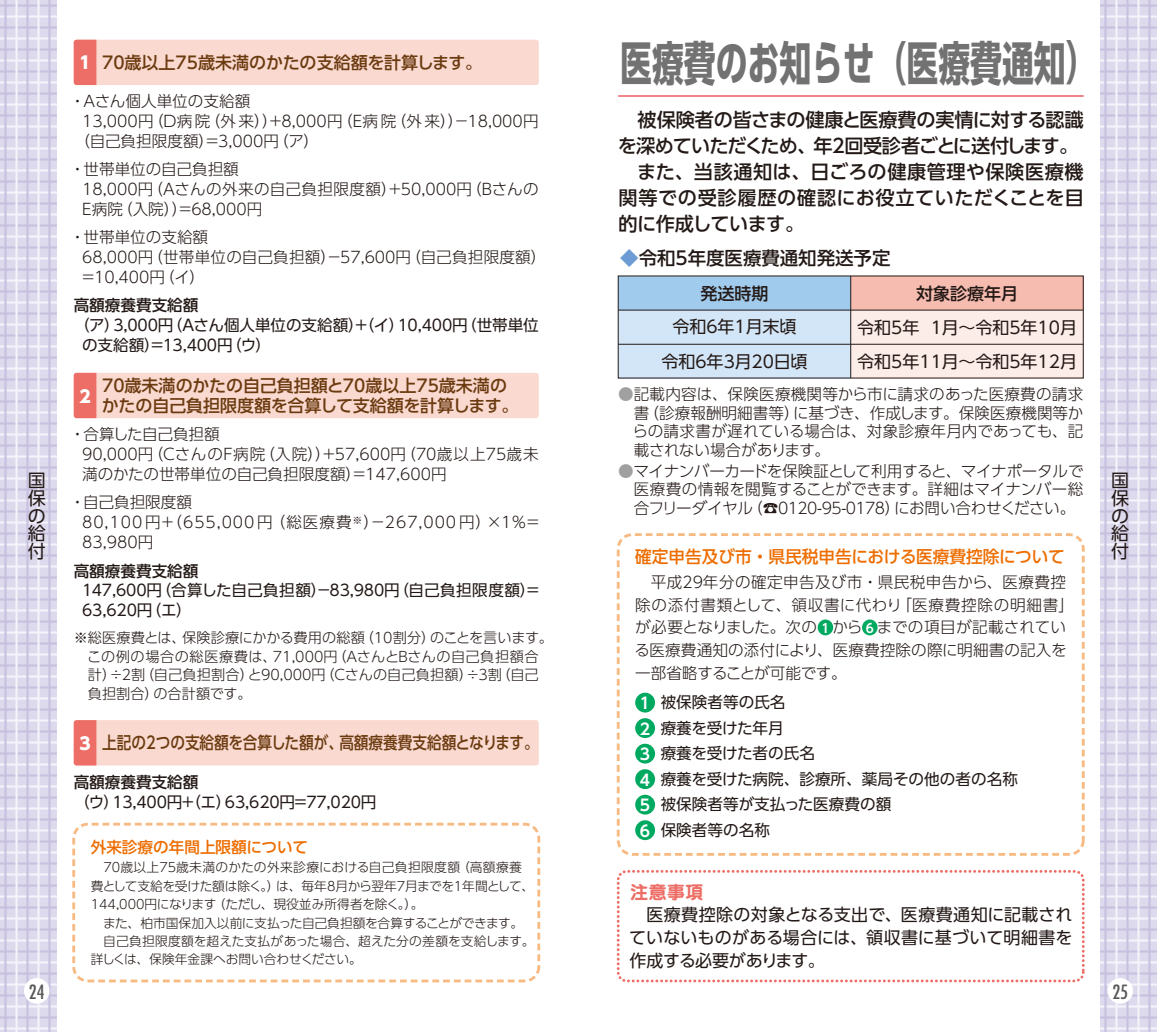
<style>
.page{position:relative;width:1157px;height:1032px;background:#fff}
.page>*{position:absolute;margin:0;border:0;box-sizing:border-box;transform-origin:0 0}
.t1{font:700 46.8px "UD Shin Go Pro";color:#727272;scale:.68 1}
.t2{font:500 19.2px/26.2px "UD Shin Go Pro";letter-spacing:-.01em;color:#231916}
.t3{font:condensed 19.2px "Futura";color:#595857}
.t4{font:500 18.4px "UD Shin Go Pro";color:#231916}
.t5{font:18.4px "Seurat Pro B";color:#ec6e66}
.t6{font:18px/17.8px "UD Shin Go Pro";color:#231916;text-align:justify}
.t7{font:17px/22.6px "UD Shin Go Pro";color:#231916;text-align:center}
.t8{font:500 17px/19.8px "UD Shin Go Pro";color:#6b3b10}
.t9{font:500 17px "UD Shin Go Pro";color:#6b3b10;scale:.86 1}
.t10{font:500 17px "UD Shin Go Pro";color:#ed6d00}
.t11{font:500 17px "UD Shin Go Pro";color:#231916}
.t12{font:800 17px "UD Shin Go Pro";color:#fff}
.t13{font:300 15.6px/19.8px "UD Shin Go Pro";color:#231916}
.t14{font:15.6px/25.6px "UD Shin Go Pro";letter-spacing:-.005em;color:#231916}
.t15{font:300 15.6px/19.8px "UD Shin Go Pro";letter-spacing:.06em;color:#231916}
.t16{font:300 15.6px "UD Shin Go Pro";letter-spacing:.02em;color:#231916}
.t17{font:500 15.6px "UD Shin Go Pro";color:#231916}
.t18{font:500 15.6px "UD Shin Go Pro";color:#ed6d00}
.t19{font:700 15.6px/25.6px "UD Shin Go Pro De";color:#fff;text-align:justify}
.t20{font:300 14.2px/18.4px "UD Shin Go Pro";color:#231916}
.t21{font:300 12.8px/18.4px "UD Shin Go Pro";color:#231916}
.t22{font:700 12.4px "UD Shin Go Pro De";color:#fff}
.s1{color:#6c9cd3}
.s2{color:#a0a0a1}
</style>
<div class="page">
<svg style="left:0;top:0;width:57px;height:1032px;background:#ddd8ec"></svg>
<svg style="left:1100px;top:0;width:57px;height:1032px;background:#ddd8ec"></svg>
<div style="left:24px;top:978px;width:25px;height:25px;background:#fff;border-radius:50%"></div>
<div style="left:1107px;top:978px;width:26px;height:25px;background:#fff;border-radius:50%"></div>
<div style="left:74px;top:40px;width:465px;height:45px;background:#fad9d0;border-radius:3px"></div>
<svg style="left:74px;top:40px;width:22px;height:45px"></svg>
<div style="left:72px;top:823px;width:468px;height:159px;border:3px dashed #f7ba82;border-radius:14px"></div>
<div style="left:617px;top:533px;width:467px;height:323px;border:3px dashed #f7ba82;border-radius:14px"></div>
<div style="left:74px;top:720px;width:465px;height:45px;background:#fad9d0;border-radius:3px"></div>
<svg style="left:74px;top:720px;width:22px;height:45px"></svg>
<div style="left:74px;top:373px;width:465px;height:45px;background:#fad9d0;border-radius:3px"></div>
<svg style="left:74px;top:373px;width:22px;height:45px"></svg>
<div style="left:618px;top:276px;width:232px;height:34px;background:#a1cbed"></div>
<div style="left:618px;top:310px;width:232px;height:34px;background:#d3e6f7"></div>
<div style="left:850px;top:276px;width:233px;height:34px;background:#f6bcb0"></div>
<div style="left:850px;top:310px;width:233px;height:34px;background:#fdede9"></div>
<div style="left:618px;top:344px;width:232px;height:34px;background:#d3e6f7"></div>
<div style="left:850px;top:344px;width:233px;height:34px;background:#fdede9"></div>
<hr style="left:850px;top:276px;width:1px;height:102px;background:#231916">
<hr style="left:618px;top:344px;width:465px;height:1px;background:#231916">
<hr style="left:618px;top:310px;width:465px;height:1px;background:#231916">
<div style="left:617px;top:870px;width:467px;height:112px;border:3px dashed #ec6e66;border-radius:9px"></div>
<div style="left:635px;top:693px;width:20px;height:19px;background:#00a960;border-radius:50%"></div>
<div style="left:817px;top:619px;width:16px;height:16px;background:#00a960;border-radius:8px"></div>
<div style="left:635px;top:718px;width:20px;height:20px;background:#00a960;border-radius:50%"></div>
<div style="left:635px;top:744px;width:20px;height:19px;background:#00a960;border-radius:50%"></div>
<div style="left:635px;top:769px;width:20px;height:20px;background:#00a960;border-radius:50%"></div>
<div style="left:635px;top:795px;width:20px;height:19px;background:#00a960;border-radius:50%"></div>
<div style="left:635px;top:820px;width:20px;height:20px;background:#00a960;border-radius:50%"></div>
<div style="left:862px;top:619px;width:15px;height:16px;background:#00a960;border-radius:8px"></div>
<hr style="left:618px;top:95px;width:465px;height:2px;background:#ef858d">
<p class="t12" style="left:79px;top:49px;width:13px">1</p>
<p class="t8" style="left:102px;top:52px;width:381px">70歳以上75歳未満のかたの支給額を計算します。</p>
<p class="t13" style="left:70px;top:91px;width:182px">・Aさん個人単位の支給額</p>
<p class="t16" style="left:82px;top:109px;width:458px">13,000円（D病院（外来））＋8,000円（E病院（外来））－18,000円</p>
<p class="t13" style="left:74px;top:131px;width:246px">（自己負担限度額）＝3,000円（ア）</p>
<p class="t13" style="left:82px;top:159px;width:458px;text-indent:-12px">・世帯単位の自己負担額<br>18,000円（Aさんの外来の自己負担限度額）＋50,000円（Bさんの<br>E病院（入院））＝68,000円</p>
<p class="t13" style="left:80px;top:227px;width:467px;text-indent:-11px">・世帯単位の支給額<br>68,000円（世帯単位の自己負担額）－57,600円（自己負担限度額）＝10,400円（イ）</p>
<p class="t17" style="left:74px;top:293px;width:126px">高額療養費支給額</p>
<p class="t14" style="left:82px;top:315px;width:458px;line-height:19.8px;text-indent:-8px">（ア）3,000円（Aさん個人単位の支給額）＋（イ）10,400円（世帯単位の支給額）＝13,400円（ウ）</p>
<h1 class="t1" style="left:620px;top:25px;width:680px">医療費のお知らせ（医療費通知)</h1>
<p class="t2" style="left:618px;top:106px;width:467px;text-indent:20px">被保険者の皆さまの健康と医療費の実情に対する認識を深めていただくため、年2回受診者ごとに送付します。　また、当該通知は、日ごろの健康管理や保険医療機関等での受診履歴の確認にお役立ていただくことを目的に作成しています。</p>
<p class="t4" style="left:620px;top:243px;width:272px"><span class="s1">◆</span>令和5年度医療費通知発送予定</p>
<p class="t11" style="left:700px;top:280px;width:70px">発送時期</p>
<p class="t11" style="left:916px;top:280px;width:103px">対象診療年月</p>
<p class="t7" style="left:661px;top:309px;width:148px;line-height:34.2px">令和6年1月末頃<br>令和6年3月20日頃</p>
<p class="t7" style="left:857px;top:309px;width:221px;line-height:34.8px;text-align:left">令和5年 1月～令和5年10月令和5年11月～令和5年12月</p>
<p class="t8" style="left:102px;top:375px;width:418px">70歳未満のかたの自己負担額と70歳以上75歳未満のかたの自己負担限度額を合算して支給額を計算します。</p>
<p class="t12" style="left:79px;top:382px;width:13px">2</p>
<p class="t13" style="left:632px;top:385px;width:452px;line-height:18.4px;text-align:justify;text-indent:-14px"><span class="s2">●</span>記載内容は、保険医療機関等から市に請求のあった医療費の請求書（診療報酬明細書等）に基づき、作成します。保険医療機関等からの請求書が遅れている場合は、対象診療年月内であっても、記載されない場合があります。</p>
<p class="t13" style="left:634px;top:461px;width:451px;line-height:18.4px;text-align:justify;text-indent:-16px"><span class="s2">●</span>マイナンバーカードを保険証として利用すると、マイナポータルで医療費の情報を閲覧することができます。詳細はマイナンバー総合フリーダイヤル（☎０１２０-９５-０１７８）にお問い合わせください。</p>
<p class="t13" style="left:82px;top:424px;width:458px;text-indent:-12px">・合算した自己負担額<br>90,000円（CさんのF病院（入院））＋57,600円（70歳以上75歳未満のかたの世帯単位の自己負担限度額）＝147,600円</p>
<p class="t15" style="left:82px;top:492px;width:460px;text-indent:-12px">・自己負担限度額<br>80,100 円＋（655,000 円（総医療費<sup>※</sup>）－267,000 円）×1%＝<br>83,980円</p>
<p class="t17" style="left:74px;top:558px;width:126px">高額療養費支給額</p>
<p class="t14" style="left:82px;top:580px;width:460px;line-height:19.8px">147,600円（合算した自己負担額）－83,980円（自己負担限度額）＝<br>63,620円（エ）</p>
<p class="t6" style="left:28px;top:471px;width:19px">国保の給付</p>
<p class="t6" style="left:1111px;top:471px;width:19px">国保の給付</p>
<p class="t10" style="left:635px;top:543px;width:431px">確定申告及び市・県民税申告における医療費控除について</p>
<p class="t13" style="left:634px;top:570px;width:441px;line-height:22.6px">　平成29年分の確定申告及び市・県民税申告から、医療費控除の添付書類として、領収書に代わり「医療費控除の明細書」が必要となりました。次の　から　までの項目が記載されている医療費通知の添付により、医療費控除の際に明細書の記入を一部省略することが可能です。</p>
<p class="t14" style="left:660px;top:689px;width:359px">被保険者等の氏名<br>療養を受けた年月<br>療養を受けた者の氏名<br>療養を受けた病院、診療所、薬局その他の者の名称被保険者等が支払った医療費の額<br>保険者等の名称</p>
<p class="t22" style="left:865px;top:618px;width:10px">6</p>
<p class="t22" style="left:821px;top:618px;width:10px">1</p>
<p class="t20" style="left:87px;top:628px;width:467px;text-indent:-13px">※総医療費とは、保険診療にかかる費用の総額（10割分）のことを言います。この例の場合の総医療費は、71,000円（AさんとBさんの自己負担額合計）÷2割（自己負担割合）と90,000円（Cさんの自己負担額）÷3割（自己負担割合）の合計額です。</p>
<p class="t19" style="left:640px;top:690px;width:12px">1</p>
<p class="t19" style="left:640px;top:715px;width:12px">2<br>3<br>4<br>5<br>6</p>
<p class="t9" style="left:102px;top:729px;width:509px">上記の2つの支給額を合算した額が、高額療養費支給額となります。</p>
<p class="t12" style="left:79px;top:729px;width:13px">3</p>
<p class="t17" style="left:74px;top:769px;width:126px">高額療養費支給額</p>
<p class="t14" style="left:74px;top:788px;width:304px">（ウ）13,400円＋（エ）63,620円＝77,020円</p>
<p class="t18" style="left:91px;top:834px;width:219px">外来診療の年間上限額について</p>
<p class="t21" style="left:91px;top:858px;width:445px">　70歳以上75歳未満のかたの外来診療における自己負担限度額（高額療養費として支給を受けた額は除く。）は、毎年8月から翌年7月までを1年間として、144,000円になります（ただし、現役並み所得者を除く。）。<br>　また、柏市国保加入以前に支払った自己負担額を合算することができます。　自己負担限度額を超えた支払があった場合、超えた分の差額を支給します。詳しくは、保険年金課へお問い合わせください。</p>
<p class="t5" style="left:630px;top:879px;width:75px">注意事項</p>
<p class="t7" style="left:629px;top:903px;width:445px;text-align:justify">　医療費控除の対象となる支出で、医療費通知に記載されていないものがある場合には、領収書に基づいて明細書を作成する必要があります。</p>
<p class="t3" style="left:29px;top:980px;width:17px">24</p>
<p class="t3" style="left:1112px;top:980px;width:17px">25</p>
</div>
